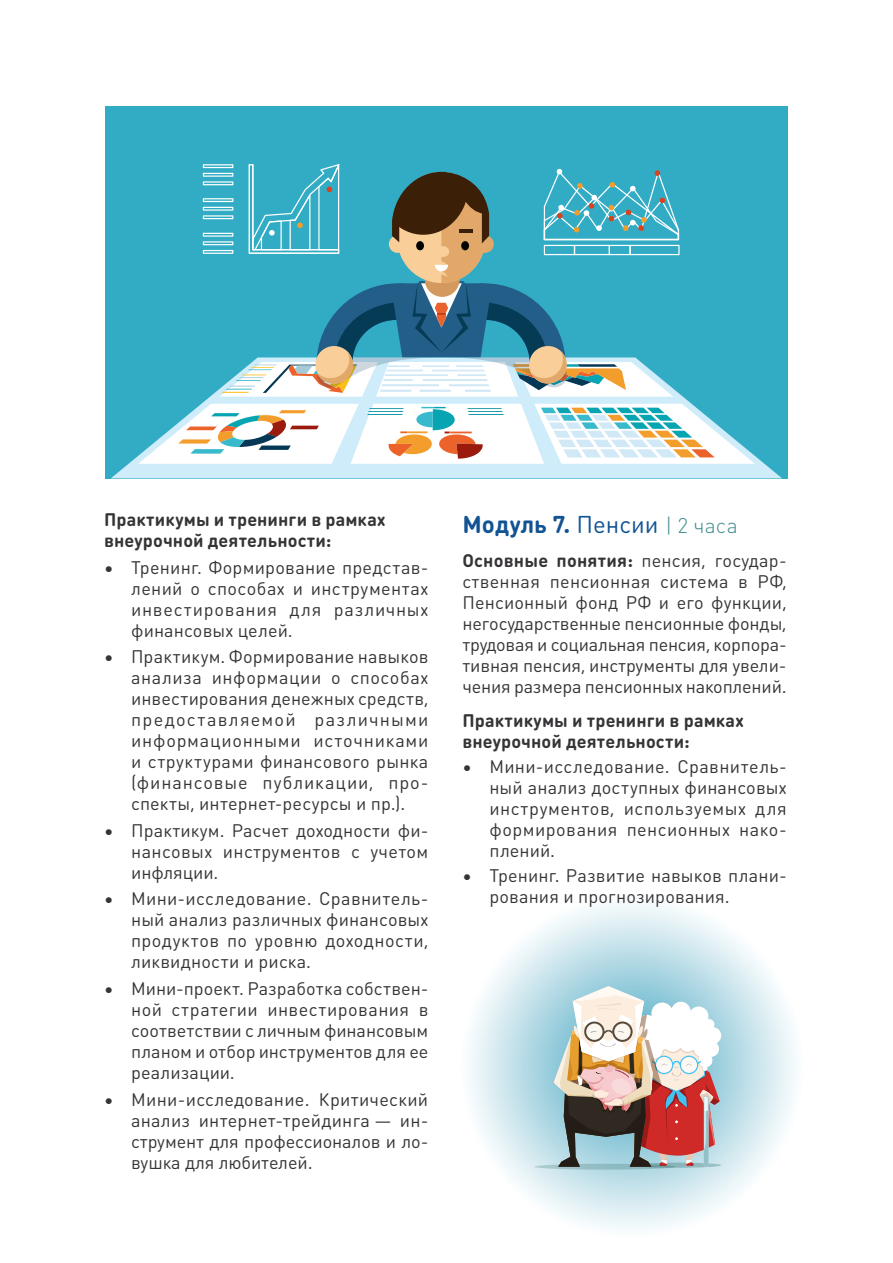
<style>
.page{position:relative;width:893px;height:1263px;background:#fff}
.page>*{position:absolute;margin:0;border:0;box-sizing:border-box;transform-origin:0 0}
.t1{font:700 24px "DIN Round Pro";color:#125393}
.t2{font:18px/21px "DIN Round Pro";letter-spacing:.01em;color:#373437;text-align:justify}
.t3{font:700 18px/21px "DIN Round Pro";letter-spacing:.005em;color:#373437}
.s1{font-weight:400}
.s2{font-family:"DIN Pro";font-weight:300;font-size:21px;color:#3e8d8d}
.s3{font-weight:700}
</style>
<div class="page">
<svg style="left:469px;top:903px;width:326px;height:326px"></svg>
<svg style="left:632px;top:1162px;width:89px;height:6px"></svg>
<svg style="left:534px;top:1164px;width:141px;height:6px"></svg>
<svg style="left:554px;top:986px;width:167px;height:181px"></svg>
<div style="left:105px;top:106px;width:683px;height:372px;background:#32acc5"></div>
<svg style="left:111px;top:394px;width:671px;height:84px;fill:#cfecfa"></svg>
<svg style="left:138px;top:404px;width:617px;height:60px"></svg>
<svg style="left:204px;top:164px;width:476px;height:233px"></svg>
<p class="t3" style="left:104px;top:508px;width:283px">Практикумы и тренинги в рамках внеурочной деятельности:</p>
<p class="t2" style="left:131px;top:556px;width:299px;text-indent:-27px">• Тренинг. Формирование представ&shy;лений о способах и инструментах инвестирования для различных финансовых целей.</p>
<p class="t2" style="left:131px;top:646px;width:299px;text-indent:-27px">• Практикум. Формирование навыков анализа информации о способах инвестирования денежных средств, предоставляемой различными информационными источниками и структурами финансового рынка (финансовые публикации, про&shy;спекты, интернет-ресурсы и пр.).</p>
<p class="t2" style="left:131px;top:819px;width:299px;text-indent:-27px">• Практикум. Расчет доходности фи&shy;нансовых инструментов с учетом инфляции.</p>
<p class="t2" style="left:131px;top:888px;width:299px;text-indent:-27px">• Мини-исследование. Сравнитель&shy;ный анализ различных финансовых продуктов по уровню доходности, ликвидности и риска.</p>
<p class="t2" style="left:131px;top:977px;width:299px;text-indent:-27px">• Мини-проект. Разработка собствен&shy;ной стратегии инвестирования в соответствии с личным финансовым планом и отбор инструментов для ее реализации.</p>
<p class="t2" style="left:131px;top:1088px;width:299px;text-indent:-27px">• Мини-исследование. Критический анализ интернет-трейдинга — ин&shy;струмент для профессионалов и ло&shy;вушка для любителей.</p>
<h1 class="t1" style="left:462px;top:508px;width:277px">Модуль 7. <span class="s1">Пенсии</span> <span class="s2">| 2 часа</span></h1>
<p class="t2" style="left:462px;top:549px;width:326px"><span class="s3">Основные понятия:</span> пенсия, государ&shy;ственная пенсионная система в РФ, Пенсионный фонд РФ и его функции, негосударственные пенсионные фонды, трудовая и социальная пенсия, корпора&shy;тивная пенсия, инструменты для увели&shy;чения размера пенсионных накоплений.</p>
<p class="t3" style="left:462px;top:709px;width:283px">Практикумы и тренинги в рамках внеурочной деятельности:</p>
<p class="t2" style="left:489px;top:755px;width:299px;text-indent:-27px">• Мини-исследование. Сравнитель&shy;ный анализ доступных финансовых инструментов, используемых для формирования пенсионных нако&shy;плений.</p>
<p class="t2" style="left:489px;top:864px;width:299px;text-indent:-27px">• Тренинг. Развитие навыков плани&shy;рования и прогнозирования.</p>
</div>
